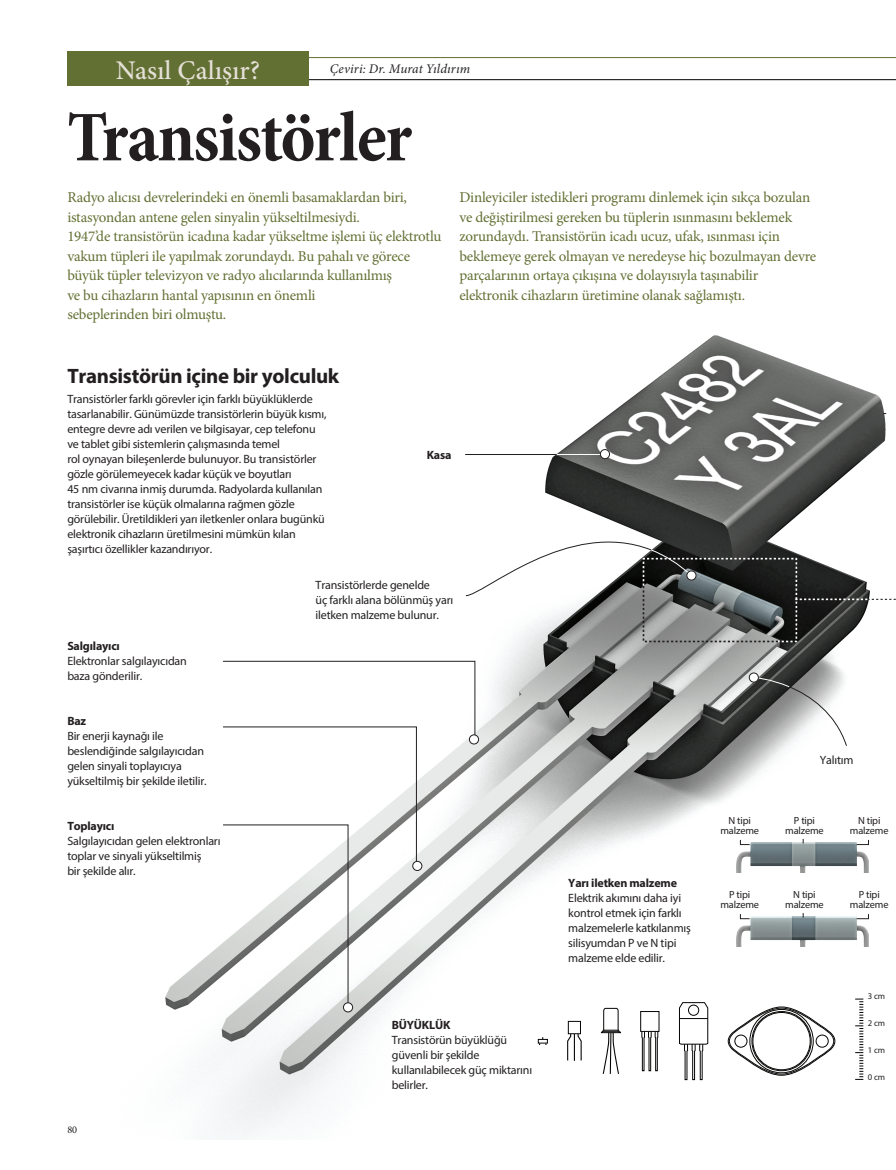
<style>
.page{position:relative;width:896px;height:1170px;background:#fff}
.page>*{position:absolute;margin:0;border:0;box-sizing:border-box;transform-origin:0 0}
.t1{font:700 condensed 72px "Minion Pro";letter-spacing:-.025em;color:#231f20}
.t2{font:500 27px "Minion Pro";color:#e5e0d7}
.t3{font:700 20.85px "Myriad Pro";letter-spacing:-.015em;color:#231f20}
.t4{font:15px/19.5px "Minion Pro";letter-spacing:-.015em;color:#637034}
.t5{font:italic 13.2px "Minion Pro";letter-spacing:.005em;color:#231f20}
.t6{font:12px/15px "Myriad Pro";letter-spacing:-.015em;color:#231f20}
.t7{font:700 12px "Myriad Pro";letter-spacing:-.015em;color:#231f20}
.t8{font:10.35px/10.4px "Myriad Pro";letter-spacing:-.015em;color:#231f20;text-align:center}
.t9{font:10.35px "Minion Pro";color:#231f20}
.t10{font:700 8.7px "Griffith Gothic";letter-spacing:-.02em;color:#231f20}
</style>
<div class="page">
<img style="left:165px;top:335px;width:722px;height:803px">
<img style="left:736px;top:916px;width:132px;height:30px">
<img style="left:736px;top:843px;width:132px;height:29px">
<svg style="left:465px;top:517px;width:430px;height:126px"></svg>
<svg style="left:222px;top:661px;width:253px;height:347px"></svg>
<div style="left:469px;top:734px;width:9px;height:10px;background:#fff;border:1px solid #231f20;border-radius:50%"></div>
<div style="left:412px;top:861px;width:10px;height:10px;background:#fff;border:1px solid #231f20;border-radius:50%"></div>
<div style="left:343px;top:1002px;width:10px;height:10px;background:#fff;border:1px solid #231f20;border-radius:50%"></div>
<hr style="left:465px;top:454px;width:91px;height:1px;background:#231f20">
<hr style="left:556px;top:454px;width:49px;height:1px;background:#fff">
<div style="left:600px;top:449px;width:9px;height:10px;background:#fff;border:1px solid #231f20;border-radius:50%"></div>
<svg style="left:753px;top:677px;width:93px;height:69px"></svg>
<div style="left:686px;top:570px;width:10px;height:10px;background:#fff;border:1px solid #231f20;border-radius:50%"></div>
<div style="left:748px;top:673px;width:10px;height:9px;background:#fff;border:1px solid #231f20;border-radius:50%"></div>
<svg style="left:727px;top:1006px;width:108px;height:70px"></svg>
<div style="left:815px;top:1035px;width:13px;height:12px;border:1px solid #050504;border-radius:50%"></div>
<div style="left:734px;top:1035px;width:13px;height:12px;border:1px solid #050504;border-radius:50%"></div>
<svg style="left:678px;top:1002px;width:30px;height:78px"></svg>
<div style="left:568px;top:1021px;width:12px;height:13px;border:1px solid #050504"></div>
<svg style="left:566px;top:1033px;width:16px;height:28px"></svg>
<svg style="left:600px;top:1008px;width:20px;height:67px"></svg>
<div style="left:640px;top:1011px;width:19px;height:20px;border:1px solid #050504"></div>
<svg style="left:641px;top:1031px;width:17px;height:40px"></svg>
<svg style="left:538px;top:1037px;width:8px;height:8px"></svg>
<svg style="left:854px;top:999px;width:9px;height:81px"></svg>
<svg style="left:739px;top:839px;width:10px;height:6px"></svg>
<svg style="left:855px;top:839px;width:13px;height:6px"></svg>
<svg style="left:739px;top:913px;width:10px;height:6px"></svg>
<svg style="left:855px;top:913px;width:13px;height:6px"></svg>
<hr style="left:67px;top:57px;width:828px;height:1px;background:#637034">
<hr style="left:67px;top:79px;width:828px;height:1px;background:#000103">
<div style="left:67px;top:52px;width:241px;height:34px;background:#637034"></div>
<h2 class="t2" style="left:116px;top:52px;width:146px">Nasıl Çalışır?</h2>
<p class="t5" style="left:329px;top:60px;width:142px">Çeviri: Dr. Murat Yıldırım</p>
<h1 class="t1" style="left:67px;top:88px;width:346px">Transistörler</h1>
<p class="t4" style="left:67px;top:187px;width:375px">Radyo alıcısı devrelerindeki en önemli basamaklardan biri, istasyondan antene gelen sinyalin yükseltilmesiydi.<br>1947’de transistörün icadına kadar yükseltme işlemi üç elektrotlu vakum tüpleri ile yapılmak zorundaydı. Bu pahalı ve görece büyük tüpler televizyon ve radyo alıcılarında kullanılmış<br>ve bu cihazların hantal yapısının en önemli<br>sebeplerinden biri olmuştu.</p>
<p class="t4" style="left:459px;top:187px;width:358px">Dinleyiciler istedikleri programı dinlemek için sıkça bozulan ve değiştirilmesi gereken bu tüplerin ısınmasını beklemek zorundaydı. Transistörün icadı ucuz, ufak, ısınması için beklemeye gerek olmayan ve neredeyse hiç bozulmayan devre parçalarının ortaya çıkışına ve dolayısıyla taşınabilir elektronik cihazların üretimine olanak sağlamıştı.</p>
<h3 class="t3" style="left:67px;top:362px;width:273px">Transistörün içine bir yolculuk</h3>
<p class="t6" style="left:67px;top:391px;width:260px">Transistörler farklı görevler için farklı büyüklüklerde tasarlanabilir. Günümüzde transistörlerin büyük kısmı, entegre devre adı verilen ve bilgisayar, cep telefonu ve tablet gibi sistemlerin çalışmasında temel<br>rol oynayan bileşenlerde bulunuyor. Bu transistörler gözle görülemeyecek kadar küçük ve boyutları<br>45 nm civarına inmiş durumda. Radyolarda kullanılan transistörler ise küçük olmalarına rağmen gözle görülebilir. Üretildikleri yarı iletkenler onlara bugünkü elektronik cihazların üretilmesini mümkün kılan şaşırtıcı özellikler kazandırıyor.</p>
<p class="t7" style="left:426px;top:447px;width:26px">Kasa</p>
<p class="t7" style="left:67px;top:638px;width:54px">Salgılayıcı</p>
<p class="t6" style="left:67px;top:653px;width:121px">Elektronlar salgılayıcıdan baza gönderilir.</p>
<p class="t7" style="left:67px;top:713px;width:20px">Baz</p>
<p class="t6" style="left:67px;top:728px;width:141px">Bir enerji kaynağı ile beslendiğinde salgılayıcıdan gelen sinyali toplayıcıya yükseltilmiş bir şekilde iletilir.</p>
<p class="t7" style="left:67px;top:818px;width:49px">Toplayıcı</p>
<p class="t6" style="left:67px;top:833px;width:155px">Salgılayıcıdan gelen elektronları toplar ve sinyali yükseltilmiş<br>bir şekilde alır.</p>
<p class="t9" style="left:67px;top:1123px;width:11px">80</p>
<p class="t6" style="left:315px;top:577px;width:139px">Transistörlerde genelde<br>üç farklı alana bölünmüş yarı iletken malzeme bulunur.</p>
<p class="t7" style="left:391px;top:1017px;width:60px">BÜYÜKLÜK</p>
<p class="t6" style="left:391px;top:1032px;width:142px">Transistörün büyüklüğü güvenli bir şekilde kullanılabilecek güç miktarını belirler.</p>
<p class="t7" style="left:568px;top:875px;width:110px">Yarı iletken malzeme</p>
<p class="t6" style="left:568px;top:890px;width:124px">Elektrik akımını daha iyi kontrol etmek için farklı malzemelerle katkılanmış silisyumdan P ve N tipi malzeme elde edilir.</p>
<p class="t6" style="left:819px;top:752px;width:35px">Yalıtım</p>
<p class="t8" style="left:784px;top:815px;width:40px">P tipi malzeme</p>
<p class="t8" style="left:720px;top:815px;width:40px">N tipi malzeme</p>
<p class="t8" style="left:849px;top:815px;width:40px">N tipi malzeme</p>
<p class="t8" style="left:720px;top:889px;width:40px">P tipi malzeme</p>
<p class="t8" style="left:849px;top:889px;width:40px">P tipi malzeme</p>
<p class="t8" style="left:784px;top:889px;width:40px">N tipi malzeme</p>
<p class="t10" style="left:867px;top:991px;width:19px">3 cm</p>
<p class="t10" style="left:867px;top:1017px;width:19px">2 cm</p>
<p class="t10" style="left:867px;top:1044px;width:19px">1 cm</p>
<p class="t10" style="left:867px;top:1071px;width:19px">0 cm</p>
</div>
